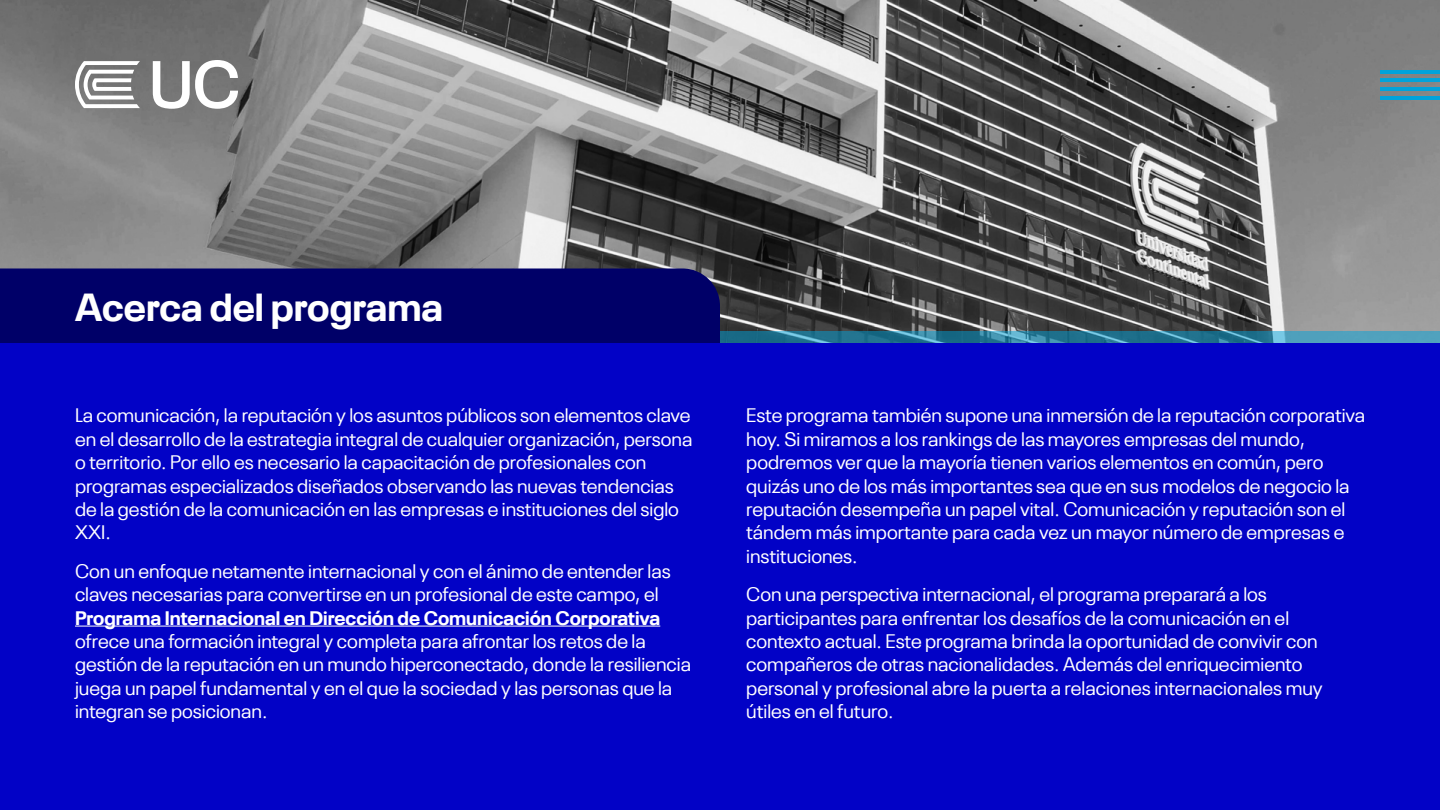
<style>
.page{position:relative;width:1440px;height:810px;background:#fff}
.page>*{position:absolute;margin:0;border:0;box-sizing:border-box;transform-origin:0 0}
.t1{font:700 39px "Neue Plak";color:#fff}
.t2{font:19.5px/23.4px "Neue Plak";color:#fff}
.t3{font:700 19.5px "Neue Plak";color:#fff}
</style>
<div class="page">
<img style="left:0;top:0;width:1440px;height:332px">
<svg style="left:75px;top:61px;width:65px;height:47px"></svg>
<svg style="left:153px;top:60px;width:85px;height:49px"></svg>
<hr style="left:1380px;top:70px;width:60px;height:4px;background:#00a3db">
<hr style="left:1380px;top:78px;width:60px;height:4px;background:#00a3db">
<hr style="left:1380px;top:87px;width:60px;height:4px;background:#00a3db">
<hr style="left:1380px;top:96px;width:60px;height:3px;background:#00a3db">
<svg style="left:720px;top:332px;width:720px;height:12px;background:#2d78a2"></svg>
<div style="left:0;top:268px;width:720px;height:76px;background:#000068"></div>
<div style="left:0;top:344px;width:1440px;height:466px;background:#0202c6"></div>
<hr style="left:75px;top:626px;width:585px;height:1px;background:#fff">
<h1 class="t1" style="left:75px;top:276px;width:370px">Acerca del programa</h1>
<p class="t2" style="left:75px;top:402px;width:619px">La comunicación, la reputación y los asuntos públicos son elementos clave en el desarrollo de la estrategia integral de cualquier organización, persona o territorio. Por ello es necesario la capacitación de profesionales con programas especializados diseñados observando las nuevas tendencias de la gestión de la comunicación en las empresas e instituciones del siglo XXI.</p>
<p class="t2" style="left:75px;top:557px;width:597px">Con un enfoque netamente internacional y con el ánimo de entender las claves necesarias para convertirse en un profesional de este campo, el</p>
<p class="t3" style="left:75px;top:602px;width:587px">Programa Internacional en Dirección de Comunicación Corporativa</p>
<p class="t2" style="left:75px;top:628px;width:618px">ofrece una formación integral y completa para afrontar los retos de la gestión de la reputación en un mundo hiperconectado, donde la resiliencia juega un papel fundamental y en el que la sociedad y las personas que la integran se posicionan.</p>
<p class="t2" style="left:746px;top:402px;width:620px">Este programa también supone una inmersión de la reputación corporativa hoy. Si miramos a los rankings de las mayores empresas del mundo, podremos ver que la mayoría tienen varios elementos en común, pero quizás uno de los más importantes sea que en sus modelos de negocio la reputación desempeña un papel vital. Comunicación y reputación son el tándem más importante para cada vez un mayor número de empresas e instituciones.</p>
<p class="t2" style="left:746px;top:581px;width:578px">Con una perspectiva internacional, el programa preparará a los participantes para enfrentar los desafíos de la comunicación en el contexto actual. Este programa brinda la oportunidad de convivir con compañeros de otras nacionalidades. Además del enriquecimiento personal y profesional abre la puerta a relaciones internacionales muy útiles en el futuro.</p>
</div>
